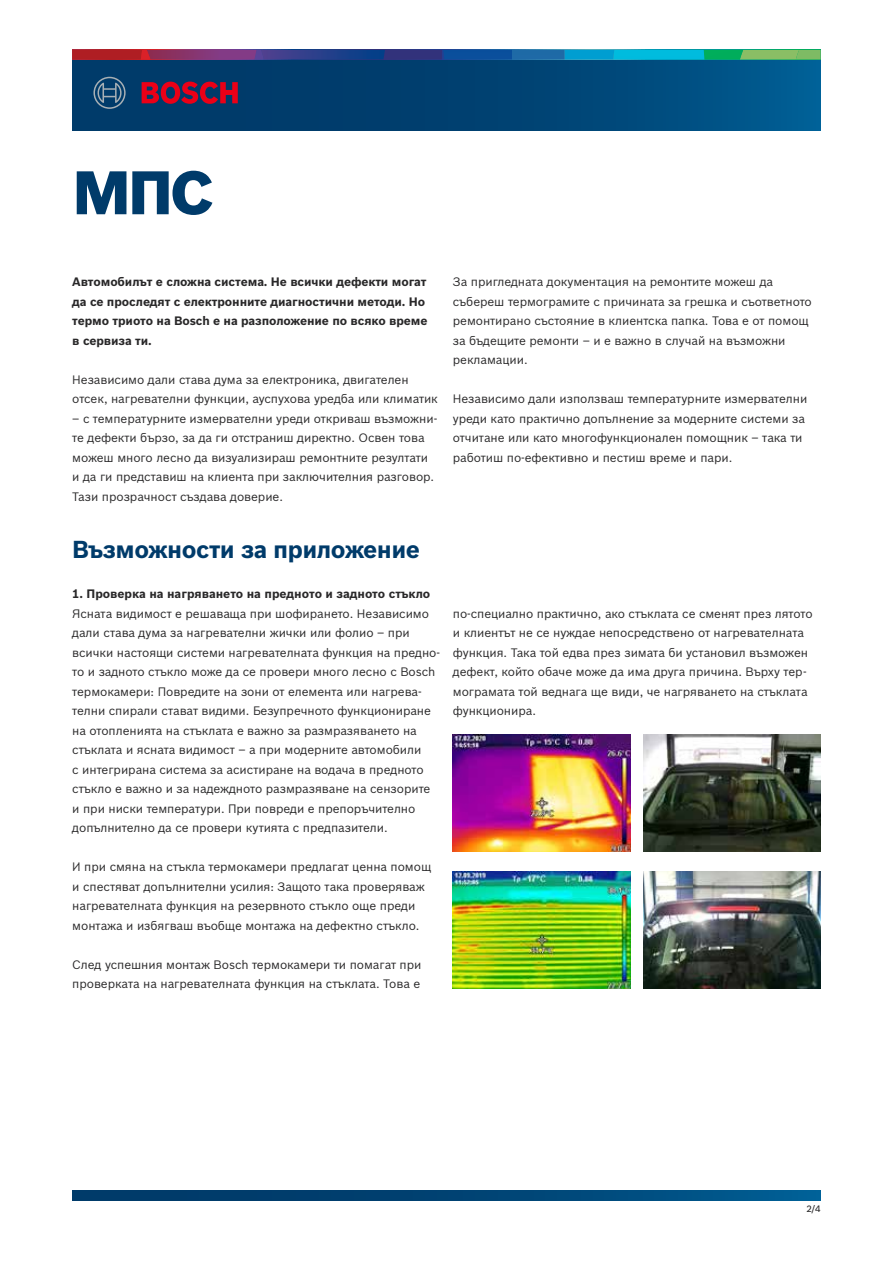
<style>
.page{position:relative;width:893px;height:1263px;background:#fff}
.page>*{position:absolute;margin:0;border:0;box-sizing:border-box;transform-origin:0 0}
.t1{font:900 60px "Bosch Sans";color:#003b6a}
.t2{font:700 24px "Bosch Sans";letter-spacing:-.025em;color:#003b6a}
.t3{font:12px/19.5px "Bosch Sans";letter-spacing:-.005em;color:#292829}
.t4{font:700 12px/19.5px "Bosch Sans";letter-spacing:-.01em;color:#292829}
.t5{font:500 9px "Bosch Sans";color:#292829}
</style>
<div class="page">
<img style="left:453px;top:735px;width:177px;height:117px">
<img style="left:643px;top:735px;width:178px;height:117px">
<img style="left:453px;top:871px;width:177px;height:117px">
<img style="left:643px;top:871px;width:178px;height:117px">
<svg style="left:72px;top:59px;width:749px;height:71px;background:#014576"></svg>
<svg style="left:72px;top:1191px;width:749px;height:9px;background:#004677"></svg>
<svg style="left:72px;top:50px;width:749px;height:9px;background:#416687"></svg>
<svg style="left:142px;top:82px;width:96px;height:22px;background:#891839"></svg>
<svg style="left:93px;top:77px;width:33px;height:32px"></svg>
<h1 class="t1" style="left:72px;top:147px;width:143px">МПС</h1>
<p class="t4" style="left:72px;top:271px;width:357px">Автомобилът е сложна система. Не всички дефекти могат да се проследят с електронните диагностични методи. Но термо триото на Bosch е на разположение по всяко време в сервиза ти.</p>
<p class="t3" style="left:72px;top:369px;width:367px">Независимо дали става дума за електроника, двигателен отсек, нагревателни функции, ауспухова уредба или климатик</p>
<p class="t3" style="left:72px;top:408px;width:367px">– с температурните измервателни уреди откриваш възможни&shy;те дефекти бързо, за да ги отстраниш директно. Освен това можеш много лесно да визуализираш ремонтните резултати и да ги представиш на клиента при заключителния разговор.<br>Тази прозрачност създава доверие.</p>
<p class="t3" style="left:453px;top:271px;width:360px">За пригледната документация на ремонтите можеш да събереш термограмите с причината за грешка и съответното ремонтирано състояние в клиентска папка. Това е от помощ за бъдещите ремонти – и е важно в случай на възможни рекламации.</p>
<p class="t3" style="left:453px;top:388px;width:356px">Независимо дали използваш температурните измервателни уреди като практично допълнение за модерните системи за отчитане или като многофункционален помощник – така ти работиш по-ефективно и пестиш време и пари.</p>
<h2 class="t2" style="left:72px;top:531px;width:349px">Възможности за приложение</h2>
<p class="t4" style="left:72px;top:583px;width:360px">1. Проверка на нагряването на предното и задното стъкло</p>
<p class="t3" style="left:72px;top:603px;width:369px">Ясната видимост е решаваща при шофирането. Независимо дали става дума за нагревателни жички или фолио – при всички настоящи системи нагревателната функция на предно&shy;то и задното стъкло може да се провери много лесно с Bosch термокамери: Повредите на зони от елемента или нагрева&shy;телни спирали стават видими. Безупречното функциониране на отопленията на стъклата е важно за размразяването на стъклата и ясната видимост – а при модерните автомобили<br>с интегрирана система за асистиране на водача в предното стъкло е важно и за надеждното размразяване на сензорите и при ниски температури. При повреди е препоръчително допълнително да се провери кутията с предпазители.</p>
<p class="t3" style="left:72px;top:856px;width:360px">И при смяна на стъкла термокамери предлагат ценна помощ и спестяват допълнителни усилия: Защото така проверяваж нагревателната функция на резервното стъкло още преди монтажа и избягваш въобще монтажа на дефектно стъкло.</p>
<p class="t3" style="left:72px;top:954px;width:351px">След успешния монтаж Bosch термокамери ти помагат при проверката на нагревателната функция на стъклата. Това е</p>
<p class="t3" style="left:453px;top:603px;width:361px">по-специално практично, ако стъклата се сменят през лятото и клиентът не се нуждае непосредствено от нагревателната функция. Така той едва през зимата би установил възможен дефект, който обаче може да има друга причина. Върху тер&shy;мограмата той веднага ще види, че нагряването на стъклата функционира.</p>
<p class="t5" style="left:806px;top:1202px;width:16px">2/4</p>
</div>
